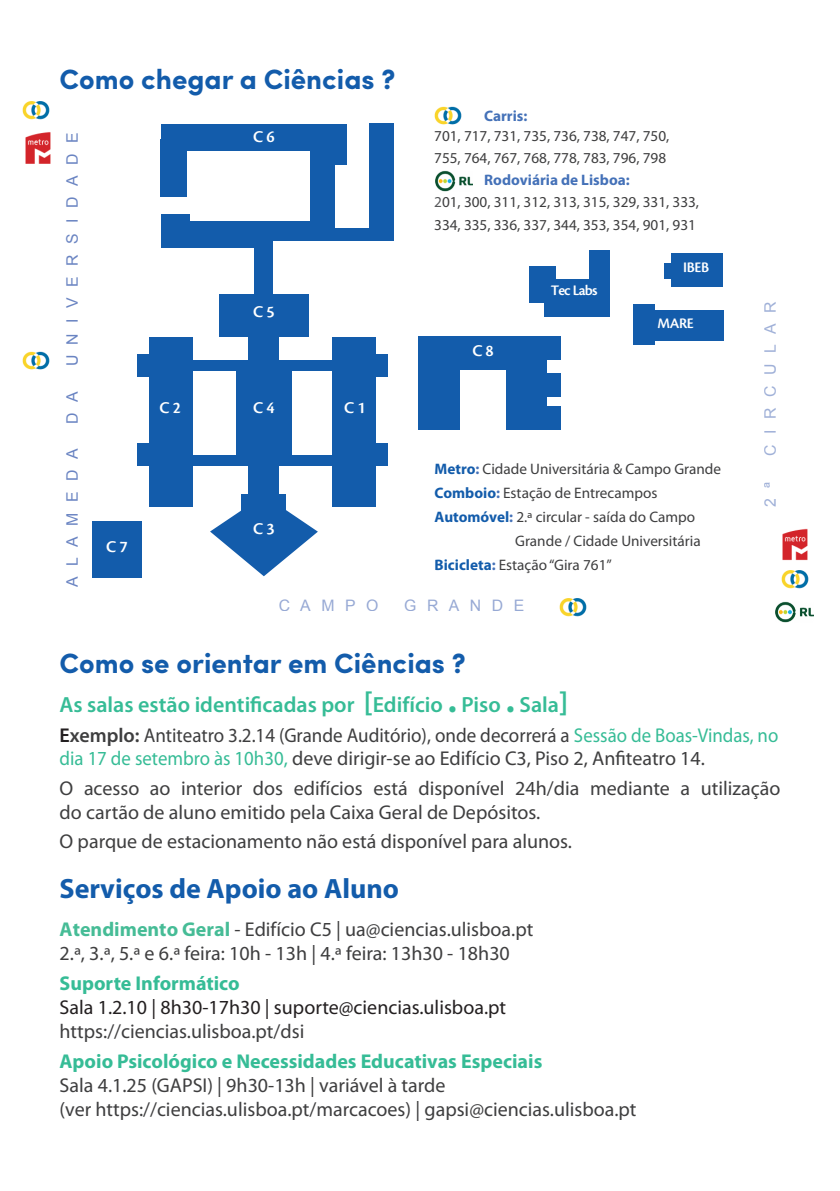
<style>
.page{position:relative;width:840px;height:1191px;background:#fff}
.page>*{position:absolute;margin:0;border:0;box-sizing:border-box;transform-origin:0 0}
.t1{font:700 28px "Sofia Pro";color:#135cab}
.t2{font:700 28px "Myriad Pro";color:#135cab}
.t3{font:600 22px "Myriad Pro";color:#36bc96}
.t4{font:20px/24px "Myriad Pro";color:#3e3e3f}
.t5{font:20px/22.8px "Myriad Pro";color:#3e3e3f;scale:.95 1}
.t6{font:20px/24px "Myriad Pro";color:#231f20}
.t7{font:17.2px "Cronos MM Medium";color:#fff}
.t8{font:15.8px "Arial";letter-spacing:.665em;color:#6a84c2}
.t9{font:15.2px "Myriad Pro";color:#3e3e3f}
.t10{font:700 15.2px "Myriad Pro";color:#4471b8}
.t11{font:15.2px "Cronos MM Medium";letter-spacing:-.025em;color:#fff}
.s1{color:#57585a}
.s2{font-weight:700;color:#135cab}
.s3{font-weight:700;color:#4471b8}
.s4{font-size:30px}
.s5{font-size:40px}
.s6{font-weight:600;color:#231f20}
.s7{font-weight:600}
.s8{color:#36bc96}
.s9{font-weight:700;color:#46bc96}
.s10{font-weight:700;color:#36bc96}
.s11{color:#3e3e3f}
</style>
<div class="page">
<div style="left:219px;top:294px;width:90px;height:43px;background:#135cab"></div>
<div style="left:92px;top:521px;width:50px;height:57px;background:#135cab"></div>
<div style="left:332px;top:337px;width:43px;height:170px;background:#135cab"></div>
<div style="left:150px;top:337px;width:43px;height:170px;background:#135cab"></div>
<div style="left:236px;top:360px;width:56px;height:105px;background:#135cab"></div>
<div style="left:249px;top:459px;width:30px;height:36px;background:#135cab"></div>
<div style="left:177px;top:455px;width:161px;height:10px;background:#135cab"></div>
<div style="left:188px;top:360px;width:51px;height:10px;background:#135cab"></div>
<div style="left:292px;top:360px;width:43px;height:10px;background:#135cab"></div>
<div style="left:249px;top:334px;width:30px;height:29px;background:#135cab"></div>
<div style="left:368px;top:442px;width:19px;height:23px;background:#135cab"></div>
<div style="left:137px;top:442px;width:17px;height:23px;background:#135cab"></div>
<div style="left:137px;top:354px;width:13px;height:23px;background:#135cab"></div>
<div style="left:373px;top:354px;width:14px;height:23px;background:#135cab"></div>
<div style="left:418px;top:336px;width:128px;height:33px;background:#135cab"></div>
<div style="left:418px;top:365px;width:41px;height:65px;background:#135cab"></div>
<div style="left:505px;top:367px;width:41px;height:63px;background:#135cab"></div>
<div style="left:542px;top:336px;width:18px;height:23px;background:#135cab"></div>
<div style="left:532px;top:373px;width:28px;height:23px;background:#135cab"></div>
<div style="left:533px;top:407px;width:27px;height:23px;background:#135cab"></div>
<div style="left:528px;top:266px;width:27px;height:37px;background:#135cab"></div>
<div style="left:543px;top:279px;width:66px;height:37px;background:#135cab"></div>
<div style="left:588px;top:250px;width:21px;height:41px;background:#135cab"></div>
<div style="left:670px;top:253px;width:52px;height:33px;background:#135cab"></div>
<div style="left:664px;top:264px;width:13px;height:15px;background:#135cab"></div>
<div style="left:632px;top:305px;width:22px;height:40px;background:#135cab"></div>
<div style="left:646px;top:310px;width:76px;height:31px;background:#135cab"></div>
<svg style="left:210px;top:478px;width:108px;height:99px"></svg>
<div style="left:254px;top:240px;width:19px;height:55px;background:#135cab"></div>
<div style="left:161px;top:124px;width:185px;height:27px;background:#135cab"></div>
<div style="left:310px;top:147px;width:24px;height:87px;background:#135cab"></div>
<div style="left:161px;top:139px;width:26px;height:57px;background:#135cab"></div>
<div style="left:369px;top:123px;width:25px;height:116px;background:#135cab"></div>
<div style="left:288px;top:228px;width:106px;height:12px;background:#135cab"></div>
<div style="left:330px;top:145px;width:16px;height:19px;background:#135cab"></div>
<div style="left:258px;top:221px;width:56px;height:19px;background:#135cab"></div>
<div style="left:161px;top:221px;width:110px;height:26px;background:#135cab"></div>
<div style="left:161px;top:214px;width:28px;height:32px;background:#135cab"></div>
<img style="left:25px;top:132px;width:26px;height:32px">
<img style="left:782px;top:528px;width:26px;height:33px">
<img style="left:22px;top:351px;width:28px;height:19px">
<img style="left:434px;top:106px;width:28px;height:19px">
<img style="left:22px;top:101px;width:28px;height:19px">
<img style="left:559px;top:598px;width:28px;height:19px">
<img style="left:781px;top:570px;width:28px;height:19px">
<img style="left:435px;top:170px;width:37px;height:22px">
<img style="left:775px;top:601px;width:37px;height:22px">
<p class="t1" style="left:60px;top:58px;width:337px">Como chegar a Ciências ?</p>
<p class="t8" style="left:62px;top:366px;width:235px;rotate:-90deg">UNIVERSIDADE</p>
<p class="t8" style="left:62px;top:424px;width:34px;rotate:-90deg">D A</p>
<p class="t8" style="left:62px;top:587px;width:140px;rotate:-90deg">ALAMEDA</p>
<p class="t7" style="left:106px;top:538px;width:23px">C 7</p>
<p class="t7" style="left:253px;top:127px;width:23px">C6</p>
<p class="t7" style="left:253px;top:303px;width:23px">C 5</p>
<p class="t7" style="left:159px;top:399px;width:23px">C 2</p>
<p class="t7" style="left:253px;top:399px;width:23px">C 4</p>
<p class="t7" style="left:344px;top:399px;width:23px">C 1</p>
<p class="t7" style="left:253px;top:519px;width:23px">C 3</p>
<p class="t10" style="left:484px;top:105px;width:45px">Carris:</p>
<p class="t9" style="left:434px;top:126px;width:236px">701, 717, 731, 735, 736, 738, 747, 750,</p>
<p class="t9" style="left:434px;top:148px;width:233px">755, 764, 767, 768, 778, 783, 796, 798</p>
<p class="t10" style="left:484px;top:170px;width:147px">Rodoviária de Lisboa:</p>
<p class="t9" style="left:434px;top:193px;width:266px"><span class="s1">2</span>01, 300, 311, 312, 313, 315, 329, 331, 333,</p>
<p class="t9" style="left:434px;top:215px;width:263px">334, 335, 336, 337, 344, 353, 354, 901, 931</p>
<p class="t7" style="left:472px;top:341px;width:23px">C8</p>
<p class="t11" style="left:550px;top:282px;width:48px">Tec Labs</p>
<p class="t11" style="left:683px;top:259px;width:27px">IBEB</p>
<p class="t11" style="left:657px;top:315px;width:38px">MARE</p>
<p class="t9" style="left:434px;top:459px;width:288px"><span class="s2">Metro</span><span class="s3">:</span> Cidade Universitária &amp; Campo Grande</p>
<p class="t9" style="left:434px;top:483px;width:224px"><span class="s2">Comboio</span><span class="s3">:</span> Estação de Entrecampos</p>
<p class="t9" style="left:434px;top:507px;width:262px"><span class="s2">Automóvel</span><span class="s3">:</span> 2.ª circular - saída do Campo</p>
<p class="t9" style="left:515px;top:531px;width:187px">Grande / Cidade Universitária</p>
<p class="t9" style="left:434px;top:555px;width:179px"><span class="s2">Bicicleta</span><span class="s3">:</span> Estação “Gira 761”</p>
<p class="t8" style="left:278px;top:594px;width:101px">CAMPO</p>
<p class="t8" style="left:404px;top:594px;width:122px">GRANDE</p>
<p class="t8" style="left:759px;top:456px;width:156px;rotate:-90deg">CIRCULAR</p>
<p class="t8" style="left:759px;top:507px;width:27px;rotate:-90deg">2 ª</p>
<p class="t1" style="left:60px;top:642px;width:407px">Como se orientar em Ciências ?</p>
<p class="t3" style="left:60px;top:691px;width:509px">As salas estão identificadas por <span class="s4">[</span>Edifício <span class="s5">.</span> Piso <span class="s5">.</span> Sala<span class="s4">]</span></p>
<p class="t5" style="left:60px;top:724px;width:757px"><span class="s6">E</span><span class="s7">xemplo:</span> Antiteatro 3.2.14 (Grande Auditório), onde decorrerá a <span class="s8">Sessão de Boas-Vindas, no dia 17 de setembro às 10h30,</span> deve dirigir-se ao Edifício C3, Piso 2, Anfiteatro 14.</p>
<p class="t4" style="left:60px;top:775px;width:721px">O acesso ao interior dos edifícios está disponível 24h/dia mediante a utilização do cartão de aluno emitido pela Caixa Geral de Depósitos.</p>
<p class="t4" style="left:60px;top:829px;width:513px">O parque de estacionamento não está disponível para alunos.</p>
<p class="t2" style="left:60px;top:870px;width:341px">Serviços de Apoio ao Aluno</p>
<p class="t4" style="left:60px;top:917px;width:475px"><span class="s9">Atendimento Geral</span> - Edifício C5 | ua@ciencias.ulisboa.pt<br>2.ª, 3.ª, 5.ª e 6.ª feira: 10h - 13h | 4.ª feira: 13h30 - 18h30</p>
<p class="t6" style="left:60px;top:971px;width:448px"><span class="s10">Suporte Informático<br></span>Sala 1.2.10 | 8h30-17h30 | suporte@ciencias.ulisboa.pt <span class="s11">https://ciencias.ulisboa.pt/dsi</span></p>
<p class="t4" style="left:60px;top:1048px;width:578px"><span class="s10">Apoio Psicológico e Necessidades Educativas Especiais<br></span>Sala 4.1.25 (GAPSI) | 9h30-13h | variável à tarde<br>(ver https://ciencias.ulisboa.pt/marcacoes) | gapsi@ciencias.ulisboa.pt</p>
</div>
